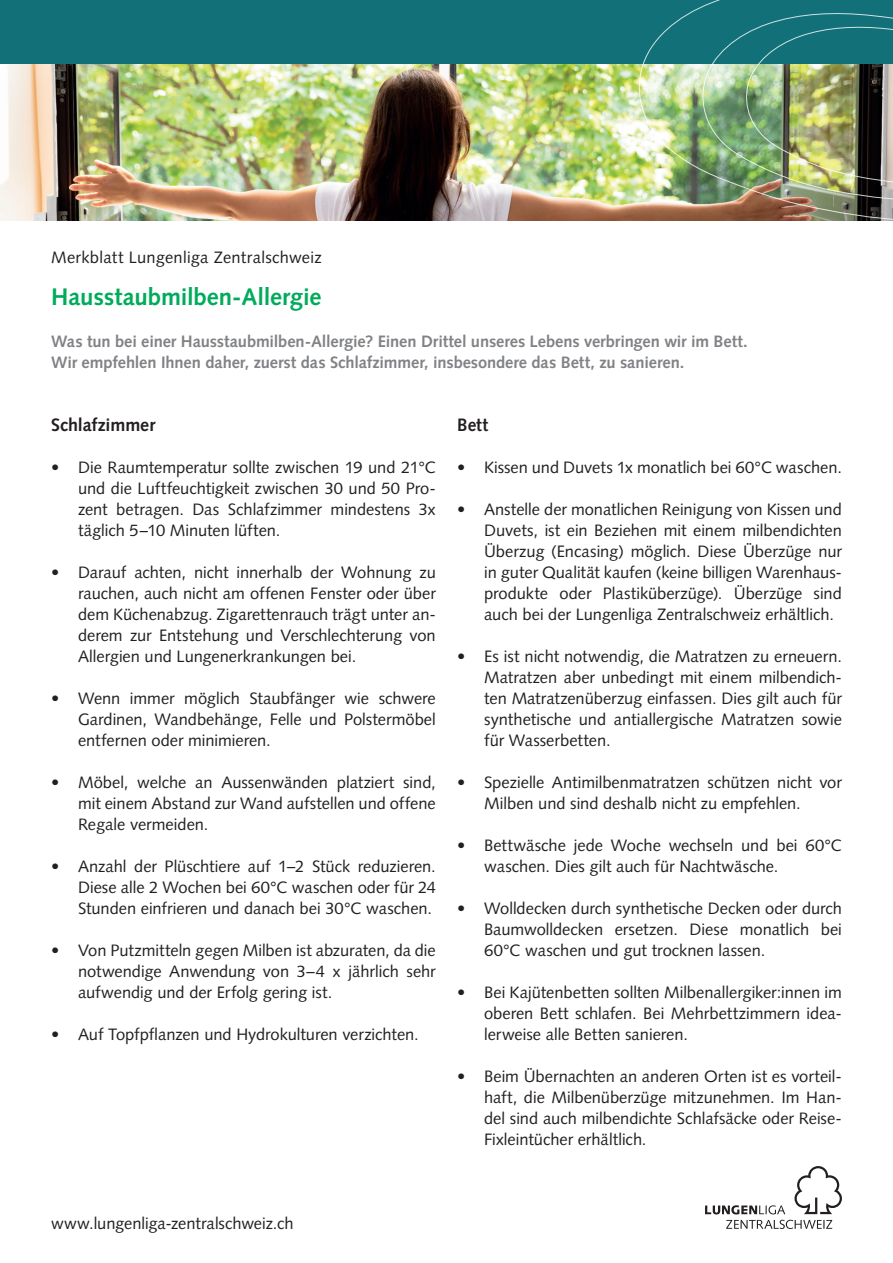
<style>
.page{position:relative;width:893px;height:1263px;background:#fff}
.page>*{position:absolute;margin:0;border:0;box-sizing:border-box;transform-origin:0 0}
.t1{font:700 24px "Syntax LT Std";letter-spacing:-.005em;color:#00ab5b}
.t2{font:700 18px "Syntax LT Std";color:#231f20}
.t3{font:700 18px "Syntax LT Std";color:#231f20;scale:.96 1}
.t4{font:16.5px/21px "Syntax LT Std";color:#231f20;text-align:justify}
.t5{font:700 16.5px/21px "Syntax LT Std";letter-spacing:-.005em;color:#808285}
</style>
<div class="page">
<img style="left:0;top:64px;width:633px;height:157px">
<div style="left:0;top:0;width:893px;height:64px;background:#117078"></div>
<img style="left:633px;top:0;width:260px;height:221px">
<img style="left:742px;top:26px;width:151px;height:174px">
<svg style="left:794px;top:1166px;width:48px;height:48px"></svg>
<svg style="left:705px;top:1205px;width:80px;height:9px"></svg>
<svg style="left:726px;top:1220px;width:106px;height:9px"></svg>
<p class="t4" style="left:51px;top:247px;width:272px">Merkblatt Lungenliga Zentralschweiz</p>
<h1 class="t1" style="left:51px;top:283px;width:272px">Hausstaubmilben-Allergie</h1>
<p class="t5" style="left:51px;top:331px;width:698px">Was tun bei einer Hausstaubmilben-Allergie? Einen Drittel unseres Lebens verbringen wir im Bett.<br>Wir empfehlen Ihnen daher, zuerst das Schlafzimmer, insbesondere das Bett, zu sanieren.</p>
<p class="t2" style="left:51px;top:414px;width:106px">Schlafzimmer</p>
<p class="t4" style="left:78px;top:457px;width:359px;text-indent:-27px">• Die Raumtemperatur sollte zwischen 19 und 21°C und die Luftfeuchtigkeit zwischen 30 und 50 Pro&shy;zent betragen. Das Schlafzimmer mindestens 3x täglich 5–10 Minuten lüften.</p>
<p class="t4" style="left:78px;top:562px;width:359px;text-indent:-27px">• Darauf achten, nicht innerhalb der Wohnung zu rauchen, auch nicht am offenen Fenster oder über dem Küchenabzug. Zigarettenrauch trägt unter an&shy;derem zur Entstehung und Verschlechterung von Allergien und Lungenerkrankungen bei.</p>
<p class="t4" style="left:78px;top:688px;width:359px;text-indent:-27px">• Wenn immer möglich Staubfänger wie schwere Gardinen, Wandbehänge, Felle und Polstermöbel entfernen oder minimieren.</p>
<p class="t4" style="left:78px;top:772px;width:359px;text-indent:-27px">• Möbel, welche an Aussenwänden platziert sind, mit einem Abstand zur Wand aufstellen und offene Regale vermeiden.</p>
<p class="t4" style="left:78px;top:856px;width:359px;text-indent:-27px">• Anzahl der Plüschtiere auf 1–2 Stück reduzieren.<br>Diese alle 2 Wochen bei 60°C waschen oder für 24<br>Stunden einfrieren und danach bei 30°C waschen.</p>
<p class="t4" style="left:78px;top:940px;width:359px;text-indent:-27px">• Von Putzmitteln gegen Milben ist abzuraten, da die notwendige Anwendung von 3–4 x jährlich sehr aufwendig und der Erfolg gering ist.</p>
<p class="t4" style="left:51px;top:1024px;width:369px">• Auf Topfpflanzen und Hydrokulturen verzichten.</p>
<p class="t3" style="left:457px;top:414px;width:34px">Bett</p>
<p class="t4" style="left:457px;top:457px;width:386px">• Kissen und Duvets 1x monatlich bei 60°C waschen.</p>
<p class="t4" style="left:484px;top:499px;width:359px;text-indent:-27px">• Anstelle der monatlichen Reinigung von Kissen und Duvets, ist ein Beziehen mit einem milbendichten Überzug (Encasing) möglich. Diese Überzüge nur in guter Qualität kaufen (keine billigen Warenhaus&shy;produkte oder Plastiküberzüge). Überzüge sind auch bei der Lungenliga Zentralschweiz erhältlich.</p>
<p class="t4" style="left:484px;top:646px;width:359px;text-indent:-27px">• Es ist nicht notwendig, die Matratzen zu erneuern.<br>Matratzen aber unbedingt mit einem milbendich&shy;ten Matratzenüberzug einfassen. Dies gilt auch für synthetische und antiallergische Matratzen sowie für Wasserbetten.</p>
<p class="t4" style="left:484px;top:772px;width:359px;text-indent:-27px">• Spezielle Antimilbenmatratzen schützen nicht vor<br>Milben und sind deshalb nicht zu empfehlen.</p>
<p class="t4" style="left:484px;top:835px;width:359px;text-indent:-27px">• Bettwäsche jede Woche wechseln und bei 60°C waschen. Dies gilt auch für Nachtwäsche.</p>
<p class="t4" style="left:484px;top:898px;width:359px;text-indent:-27px">• Wolldecken durch synthetische Decken oder durch Baumwolldecken ersetzen. Diese monatlich bei 60°C waschen und gut trocknen lassen.</p>
<p class="t4" style="left:484px;top:982px;width:359px;text-indent:-27px">• Bei Kajütenbetten sollten Milbenallergiker:innen im oberen Bett schlafen. Bei Mehrbettzimmern idea&shy;lerweise alle Betten sanieren.</p>
<p class="t4" style="left:484px;top:1066px;width:359px;text-indent:-27px">• Beim Übernachten an anderen Orten ist es vorteil&shy;haft, die Milbenüberzüge mitzunehmen. Im Han&shy;del sind auch milbendichte Schlafsäcke oder Reise-Fixleintücher erhältlich.</p>
<p class="t4" style="left:51px;top:1213px;width:244px">www.lungenliga-zentralschweiz.ch</p>
</div>
